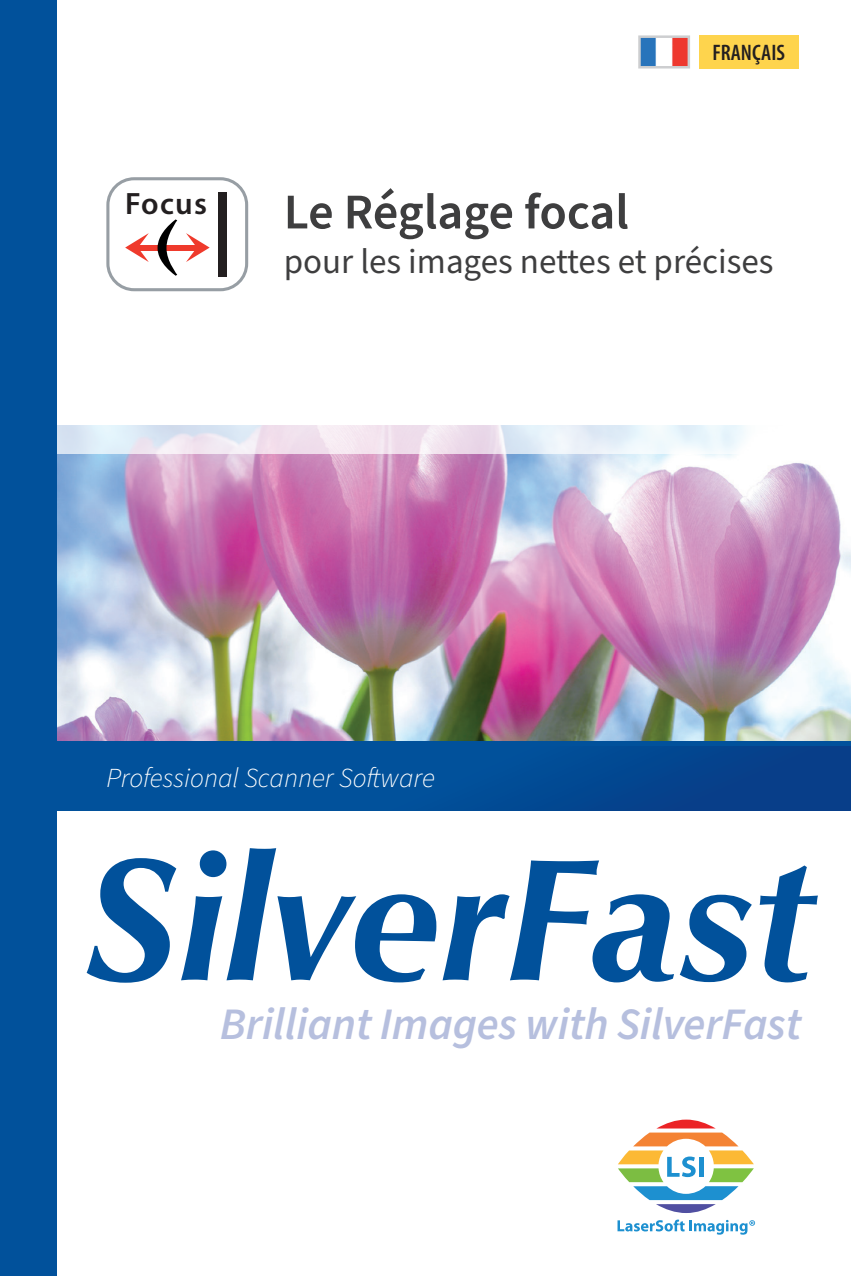
<style>
.page{position:relative;width:851px;height:1276px;background:#fff}
.page>*{position:absolute;margin:0;border:0;box-sizing:border-box;transform-origin:0 0}
.t1{font:italic 700 177.5px "URW Classico T";color:#01519b}
.t2{font:600 50px "Source Sans Pro";letter-spacing:-.01em;color:#3e3e3f}
.t3{font:italic 600 45px "Source Sans Pro";letter-spacing:-.005em;color:#b6bfde}
.t4{font:35px "Source Sans Pro";color:#3e3e3f}
.t5{font:600 31px "Myriad Pro";letter-spacing:.04em;color:#231f20}
.t6{font:italic 300 27.5px "Source Sans Pro";color:#fff}
.t7{font:600 condensed 22.5px "Myriad Pro";color:#231f20}
</style>
<div class="page">
<img style="left:57px;top:454px;width:793px;height:287px">
<div style="left:0;top:0;width:57px;height:1276px;background:#01519b"></div>
<svg style="left:618px;top:1119px;width:135px;height:94px"></svg>
<svg style="left:617px;top:1219px;width:138px;height:15px"></svg>
<div style="left:57px;top:741px;width:793px;height:5px;background:#01519b"></div>
<div style="left:57px;top:746px;width:793px;height:64px;background:linear-gradient(to right,#0057a0,#06408a)"></div>
<div style="left:106px;top:177px;width:142px;height:114px;border:3px solid #979ea4;border-radius:26px"></div>
<div style="left:135px;top:245px;width:63px;height:5px;background:#ef3a2c"></div>
<div style="left:218px;top:192px;width:8px;height:84px;background:#231f20"></div>
<svg style="left:186px;top:233px;width:23px;height:29px"></svg>
<svg style="left:157px;top:219px;width:20px;height:57px"></svg>
<svg style="left:125px;top:233px;width:24px;height:29px"></svg>
<img style="left:641px;top:38px;width:46px;height:28px">
<div style="left:638px;top:35px;width:52px;height:34px;border:2px solid #cdced0"></div>
<div style="left:698px;top:35px;width:100px;height:34px;background:#fed44d"></div>
<p class="t5" style="left:125px;top:184px;width:83px">Focus</p>
<p class="t7" style="left:712px;top:39px;width:74px">FRANÇAIS</p>
<p class="t2" style="left:283px;top:178px;width:346px">Le Réglage focal</p>
<p class="t4" style="left:283px;top:238px;width:491px">pour les images nettes et précises</p>
<p class="t6" style="left:106px;top:759px;width:330px">Professional Scanner Software</p>
<h1 class="t1" style="left:85px;top:813px;width:730px">SilverFast</h1>
<p class="t3" style="left:220px;top:993px;width:583px">Brilliant Images with SilverFast</p>
</div>
